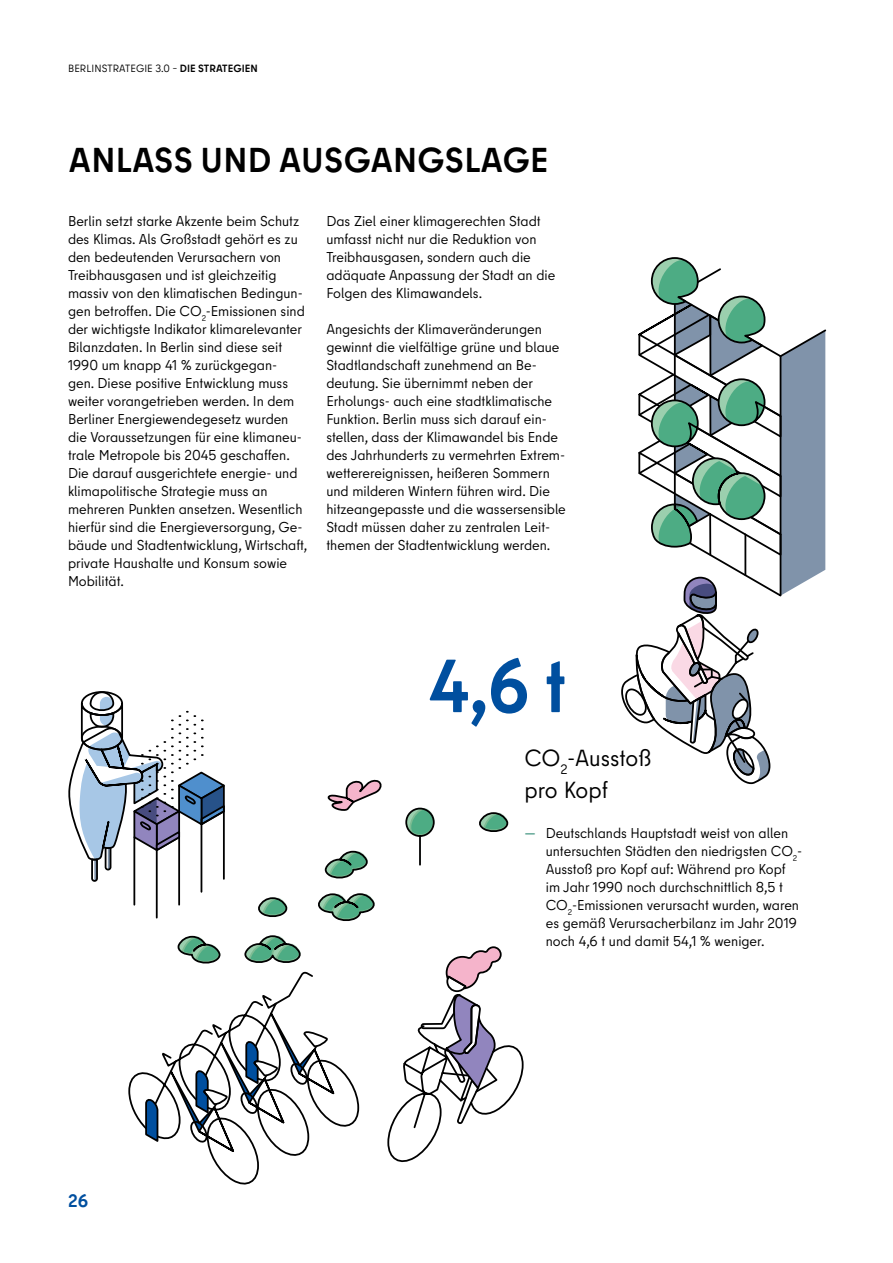
<style>
.page{position:relative;width:893px;height:1263px;background:#fff}
.page>*{position:absolute;margin:0;border:0;box-sizing:border-box;transform-origin:0 0}
.t1{font:700 75px "Berlin Type";color:#004f9f;scale:.96 1}
.t2{font:700 34.5px "Berlin Type";letter-spacing:.01em;color:#000}
.t3{font:23.25px/31.5px "Berlin Type";letter-spacing:-.005em;color:#000}
.t4{font:700 18px "Berlin Type";color:#004f9f}
.t5{font:14.25px/18px "Berlin Type";color:#000}
.t6{font:10.5px "Berlin Type";letter-spacing:.01em;color:#000}
.s1{font-weight:700}
.s2{color:#007156}
</style>
<div class="page">
<svg style="left:621px;top:257px;width:206px;height:528px"></svg>
<svg style="left:128px;top:1065px;width:232px;height:120px"></svg>
<svg style="left:144px;top:971px;width:193px;height:184px"></svg>
<svg style="left:387px;top:966px;width:137px;height:197px"></svg>
<hr style="left:133px;top:837px;width:2px;height:68px;background:#000">
<hr style="left:156px;top:850px;width:2px;height:68px;background:#000">
<svg style="left:68px;top:691px;width:157px;height:192px"></svg>
<svg style="left:177px;top:807px;width:316px;height:159px"></svg>
<svg style="left:326px;top:779px;width:55px;height:29px"></svg>
<svg style="left:180px;top:808px;width:329px;height:155px"></svg>
<p class="t6" style="left:68px;top:62px;width:191px">BERLINSTRATEGIE 3.0 – <span class="s1">DIE STRATEGIEN</span></p>
<h2 class="t2" style="left:69px;top:138px;width:481px">ANLASS UND AUSGANGSLAGE</h2>
<p class="t5" style="left:68px;top:212px;width:241px">Berlin setzt starke Akzente beim Schutz des Klimas. Als Großstadt gehört es zu den bedeutenden Verursachern von Treibhausgasen und ist gleichzeitig massiv von den klimatischen Bedingun&shy;gen betroffen. Die CO<sub>2</sub>-Emissionen sind der wichtigste Indikator klimarelevanter Bilanzdaten. In Berlin sind diese seit 1990 um knapp 41 % zurückgegan-<br>gen. Diese positive Entwicklung muss weiter vorangetrieben werden. In dem Berliner Energiewendegesetz wurden die Voraussetzungen für eine klimaneu&shy;trale Metropole bis 2045 geschaffen.<br>Die darauf ausgerichtete energie- und klimapolitische Strategie muss an mehreren Punkten ansetzen. Wesentlich hierfür sind die Energieversorgung, Ge&shy;bäude und Stadtentwicklung, Wirtschaft, private Haushalte und Konsum sowie Mobilität.</p>
<p class="t5" style="left:326px;top:212px;width:231px">Das Ziel einer klimagerechten Stadt umfasst nicht nur die Reduktion von Treibhausgasen, sondern auch die adäquate Anpassung der Stadt an die Folgen des Klimawandels.</p>
<p class="t5" style="left:326px;top:320px;width:241px">Angesichts der Klimaveränderungen gewinnt die vielfältige grüne und blaue Stadtlandschaft zunehmend an Be&shy;deutung. Sie übernimmt neben der Erholungs- auch eine stadtklimatische Funktion. Berlin muss sich darauf ein&shy;stellen, dass der Klimawandel bis Ende des Jahrhunderts zu vermehrten Extrem&shy;wetterereignissen, heißeren Sommern und milderen Wintern führen wird. Die hitzeangepasste und die wassersensible Stadt müssen daher zu zentralen Leit&shy;themen der Stadtentwicklung werden.</p>
<h1 class="t1" style="left:429px;top:638px;width:145px">4,6 t</h1>
<p class="t4" style="left:68px;top:1189px;width:22px">26</p>
<h3 class="t3" style="left:524px;top:742px;width:128px">CO<sub>2</sub>-Ausstoß pro Kopf</h3>
<p class="t5" style="left:546px;top:824px;width:258px;text-indent:-21px"><span class="s2">—</span> Deutschlands Hauptstadt weist von allen untersuchten Städten den niedrigsten CO<sub>2</sub>- Ausstoß pro Kopf auf: Während pro Kopf im Jahr 1990 noch durchschnittlich 8,5 t CO<sub>2</sub>-Emissionen verursacht wurden, waren es gemäß Verursacherbilanz im Jahr 2019 noch 4,6 t und damit 54,1 % weniger.</p>
</div>
